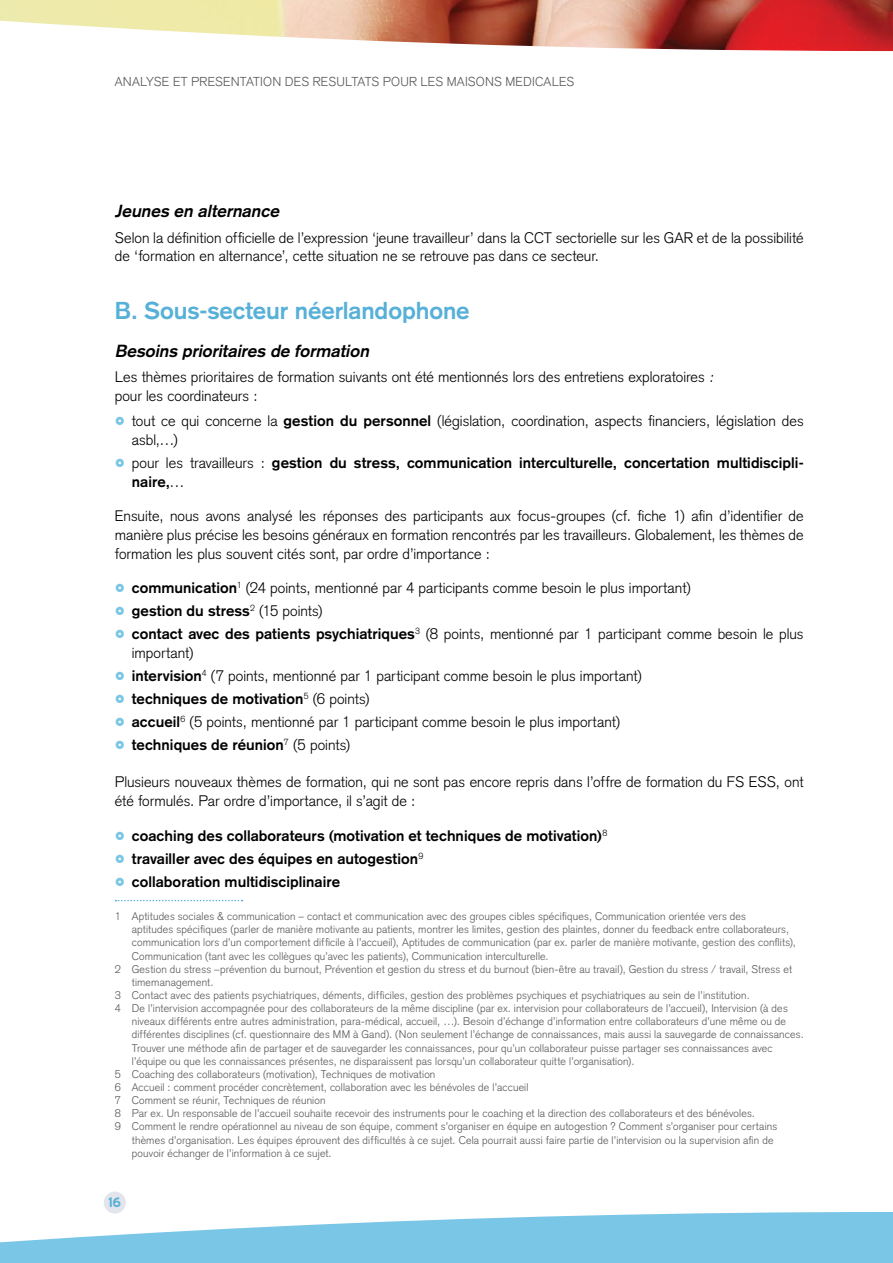
<style>
.page{position:relative;width:893px;height:1263px;background:#fff}
.page>*{position:absolute;margin:0;border:0;box-sizing:border-box;transform-origin:0 0}
.t1{font:700 24px "Basic Commercial LT";letter-spacing:-.005em;color:#57b0d7}
.H7{font:italic 700 17.25px "Basic Commercial LT";color:#000}
.txt{font:300 15px/18.8px "Basic Commercial LT";letter-spacing:.005em;color:#000}
.t2{font:700 15px/18.8px "Basic Commercial LT";letter-spacing:.005em;color:#000}
.t3{font:700 13.8px "Expressway Rg";color:#57b0d7}
.t4{font:300 12.75px "Basic Commercial LT";letter-spacing:.015em;color:#5c5a5a}
.footnotes{font:300 10.95px/13.2px "Basic Commercial LT";letter-spacing:.015em;color:#58595b}
.s1{font-style:italic}
.s2{font-weight:700}
.s3{font-weight:300}
</style>
<div class="page">
<svg style="left:0;top:1212px;width:893px;height:51px;fill:#79c6e7"></svg>
<img style="left:0;top:0;width:893px;height:51px">
<div style="left:104px;top:1191px;width:22px;height:22px;background:#e2e5eb;border-radius:50%"></div>
<svg style="left:116px;top:900px;width:127px;height:1px"></svg>
<p class="t4" style="left:115px;top:74px;width:461px">ANALYSE ET PRESENTATION DES RESULTATS POUR LES MAISONS MEDICALES</p>
<p class="H7" style="left:115px;top:201px;width:170px">Jeunes en alternance</p>
<p class="txt" style="left:115px;top:228px;width:690px">Selon la définition officielle de l’expression ‘jeune travailleur’ dans la CCT sectorielle sur les GAR et de la possibilité de ‘formation en alternance’, cette situation ne se retrouve pas dans ce secteur.</p>
<p class="t1" style="left:115px;top:297px;width:356px">B. Sous-secteur néerlandophone</p>
<p class="H7" style="left:115px;top:341px;width:260px">Besoins prioritaires de formation</p>
<p class="txt" style="left:115px;top:368px;width:603px">Les thèmes prioritaires de formation suivants ont été mentionnés lors des entretiens exploratoires <span class="s1">:</span></p>
<p class="txt" style="left:115px;top:386px;width:144px">pour les coordinateurs :</p>
<p class="txt" style="left:132px;top:412px;width:673px">tout ce qui concerne la <span class="s2">gestion du personnel</span> (législation, coordination, aspects financiers, législation des asbl,…)</p>
<p class="t2" style="left:132px;top:453px;width:673px"><span class="s3">pour les travailleurs :</span> gestion du stress, communication interculturelle, concertation multidiscipli&shy;naire,<span class="s3">…</span></p>
<p class="txt" style="left:115px;top:507px;width:690px;text-align:justify">Ensuite, nous avons analysé les réponses des participants aux focus-groupes (cf. fiche 1) afin d’identifier de manière plus précise les besoins généraux en formation rencontrés par les travailleurs. Globalement, les thèmes de formation les plus souvent cités sont, par ordre d’importance :</p>
<p class="txt" style="left:132px;top:579px;width:560px"><span class="s2">communication</span><sup>1</sup> (24 points, mentionné par 4 participants comme besoin le plus important)</p>
<p class="t2" style="left:132px;top:601px;width:192px">gestion du stress<sup>2</sup> <span class="s3">(15 points)</span></p>
<p class="txt" style="left:132px;top:625px;width:673px"><span class="s2">contact avec des patients psychiatriques</span><sup>3</sup> (8 points, mentionné par 1 participant comme besoin le plus important)</p>
<p class="txt" style="left:132px;top:666px;width:511px"><span class="s2">intervision</span><sup>4</sup> (7 points, mentionné par 1 participant comme besoin le plus important)</p>
<p class="t2" style="left:132px;top:689px;width:239px">techniques de motivation<sup>5</sup> <span class="s3">(6 points)</span></p>
<p class="txt" style="left:132px;top:712px;width:490px"><span class="s2">accueil</span><sup>6</sup> (5 points, mentionné par 1 participant comme besoin le plus important)</p>
<p class="t2" style="left:132px;top:735px;width:220px">techniques de réunion<sup>7</sup> <span class="s3">(5 points)</span></p>
<p class="txt" style="left:115px;top:773px;width:690px">Plusieurs nouveaux thèmes de formation, qui ne sont pas encore repris dans l’offre de formation du FS ESS, ont été formulés. Par ordre d’importance, il s’agit de :</p>
<p class="t2" style="left:132px;top:826px;width:477px">coaching des collaborateurs (motivation et techniques de motivation)<sup>8</sup></p>
<p class="t2" style="left:132px;top:849px;width:293px">travailler avec des équipes en autogestion<sup>9</sup></p>
<p class="t2" style="left:132px;top:872px;width:210px">collaboration multidisciplinaire</p>
<p class="footnotes" style="left:132px;top:910px;width:666px;text-indent:-17px">1 Aptitudes sociales &amp; communication – contact et communication avec des groupes cibles spécifiques, Communication orientée vers des<br>aptitudes spécifiques (parler de manière motivante au patients, montrer les limites, gestion des plaintes, donner du feedback entre collaborateurs, communication lors d’un comportement difficile à l’accueil), Aptitudes de communication (par ex. parler de manière motivante, gestion des conflits), Communication (tant avec les collègues qu’avec les patients), Communication interculturelle.</p>
<p class="footnotes" style="left:132px;top:962px;width:662px;text-indent:-17px">2 Gestion du stress –prévention du burnout, Prévention et gestion du stress et du burnout (bien-être au travail), Gestion du stress / travail, Stress et timemanagement.</p>
<p class="footnotes" style="left:115px;top:989px;width:636px">3 Contact avec des patients psychiatriques, déments, difficiles, gestion des problèmes psychiques et psychiatriques au sein de l’institution.</p>
<p class="footnotes" style="left:132px;top:1002px;width:673px;text-indent:-17px">4 De l’intervision accompagnée pour des collaborateurs de la même discipline (par ex. intervision pour collaborateurs de l’accueil), Intervision (à des niveaux différents entre autres administration, para-médical, accueil, …). Besoin d’échange d’information entre collaborateurs d’une même ou de différentes disciplines (cf. questionnaire des MM à Gand). (Non seulement l’échange de connaissances, mais aussi la sauvegarde de connaissances.<br>Trouver une méthode afin de partager et de sauvegarder les connaissances, pour qu’un collaborateur puisse partager ses connaissances avec l’équipe ou que les connaissances présentes, ne disparaissent pas lorsqu’un collaborateur quitte l’organisation).</p>
<p class="footnotes" style="left:115px;top:1067px;width:322px">5 Coaching des collaborateurs (motivation), Techniques de motivation</p>
<p class="footnotes" style="left:115px;top:1080px;width:415px">6 Accueil : comment procéder concrètement, collaboration avec les bénévoles de l’accueil</p>
<p class="footnotes" style="left:115px;top:1094px;width:212px">7 Comment se réunir, Techniques de réunion</p>
<p class="footnotes" style="left:115px;top:1107px;width:642px">8 Par ex. Un responsable de l’accueil souhaite recevoir des instruments pour le coaching et la direction des collaborateurs et des bénévoles.</p>
<p class="footnotes" style="left:132px;top:1120px;width:647px;text-indent:-17px">9 Comment le rendre opérationnel au niveau de son équipe, comment s’organiser en équipe en autogestion ? Comment s’organiser pour certains thèmes d’organisation. Les équipes éprouvent des difficultés à ce sujet. Cela pourrait aussi faire partie de l’intervision ou la supervision afin de pouvoir échanger de l’information à ce sujet.</p>
<p class="t3" style="left:109px;top:1193px;width:13px">16</p>
</div>
